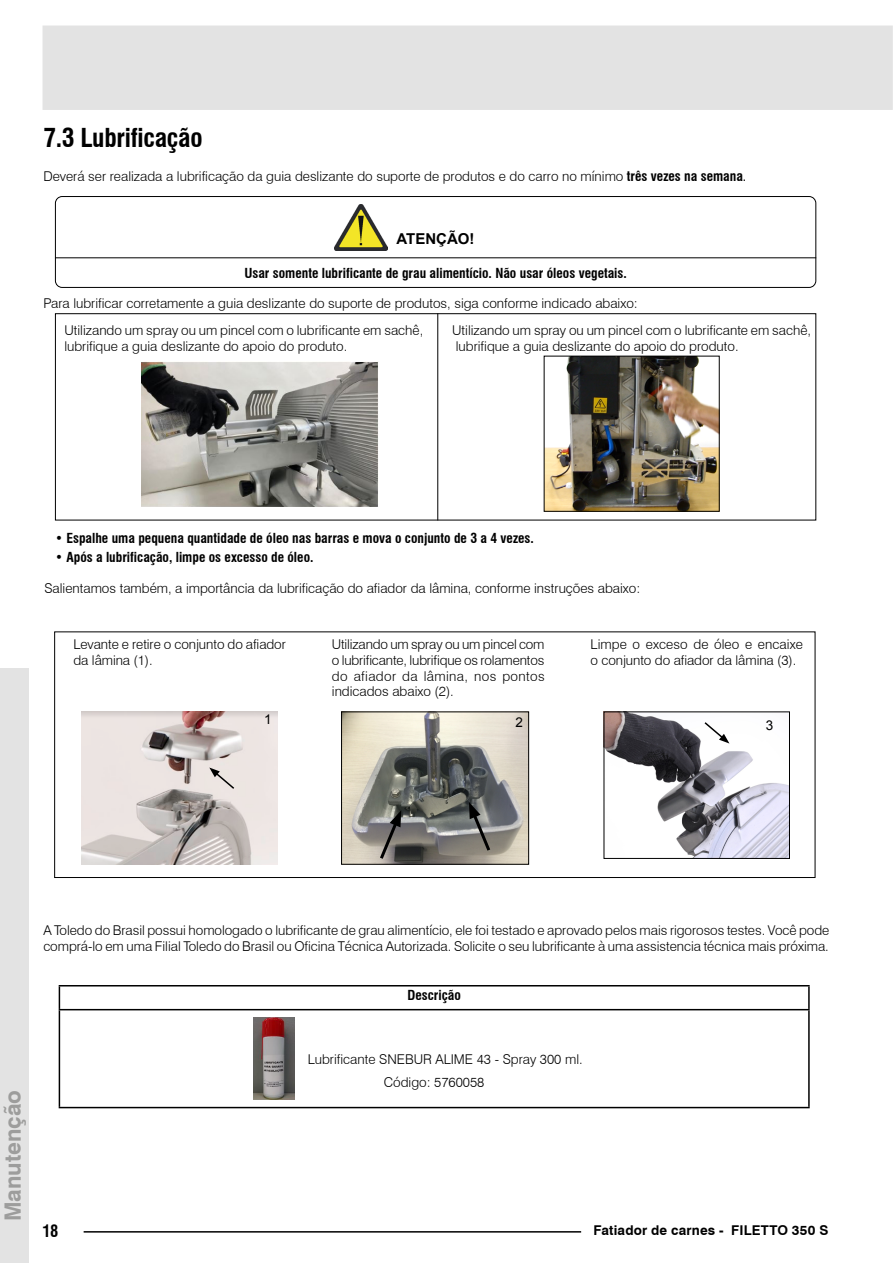
<style>
.page{position:relative;width:893px;height:1263px;background:#fff}
.page>*{position:absolute;margin:0;border:0;box-sizing:border-box;transform-origin:0 0}
.t1{font:700 condensed 25.5px "Swiss 721 BT";letter-spacing:-.01em;color:#000}
.t2{font:700 22.5px "Swiss 721 BT";color:#9d9d9c}
.t3{font:700 condensed 16.5px "Swiss 721 BT";color:#000}
.t4{font:700 15px "Arial";color:#000}
.t5{font:300 13.5px/15.8px "Swiss 721 BT";color:#000}
.t6{font:700 condensed 13.5px "Swiss 721 BT";color:#000}
.t7{font:700 13.5px "Swiss 721 BT";letter-spacing:.01em;color:#000}
.t8{font:13.5px "Arial";color:#000}
.s1{font-weight:700;font-stretch:condensed}
.s2{font-weight:400;font-stretch:condensed}
.s3{font-weight:400}
</style>
<div class="page">
<div style="left:43px;top:26px;width:850px;height:84px;background:#e3e3e3"></div>
<div style="left:0;top:668px;width:29px;height:595px;background:#e3e3e3"></div>
<hr style="left:84px;top:1231px;width:497px;height:1px;background:#000">
<img style="left:82px;top:712px;width:195px;height:152px">
<div style="left:55px;top:196px;width:761px;height:92px;border:1px solid #000;border-radius:7px"></div>
<div style="left:55px;top:313px;width:761px;height:207px;border:1px solid #000"></div>
<hr style="left:55px;top:257px;width:761px;height:1px;background:#000">
<img style="left:335px;top:204px;width:52px;height:47px">
<hr style="left:437px;top:313px;width:1px;height:207px;background:#000">
<img style="left:546px;top:358px;width:171px;height:151px">
<div style="left:544px;top:356px;width:175px;height:155px;border:1px solid #000"></div>
<div style="left:54px;top:631px;width:761px;height:247px;border:1px solid #000"></div>
<img style="left:343px;top:714px;width:184px;height:148px">
<div style="left:341px;top:712px;width:188px;height:152px;border:1px solid #000"></div>
<svg style="left:469px;top:802px;width:24px;height:52px"></svg>
<svg style="left:377px;top:810px;width:24px;height:52px"></svg>
<svg style="left:209px;top:767px;width:27px;height:23px"></svg>
<img style="left:606px;top:714px;width:182px;height:143px">
<div style="left:604px;top:712px;width:186px;height:147px;border:1px solid #000"></div>
<svg style="left:703px;top:721px;width:26px;height:22px"></svg>
<img style="left:141px;top:361px;width:237px;height:145px">
<hr style="left:59px;top:985px;width:751px;height:1px;background:#000">
<svg style="left:59px;top:986px;width:1px;height:23px"></svg>
<hr style="left:808px;top:986px;width:2px;height:23px;background:#000">
<hr style="left:59px;top:1009px;width:751px;height:1px;background:#000">
<hr style="left:59px;top:1010px;width:1px;height:97px;background:#000">
<hr style="left:808px;top:1010px;width:2px;height:97px;background:#000">
<hr style="left:59px;top:1107px;width:751px;height:1px;background:#000">
<img style="left:254px;top:1017px;width:40px;height:82px">
<h1 class="t1" style="left:43px;top:122px;width:161px">7.3 Lubrificação</h1>
<p class="t5" style="left:43px;top:168px;width:704px">Deverá ser realizada a lubrificação da guia deslizante do suporte de produtos e do carro no mínimo <span class="s1">três vezes na semana</span><span class="s2">.</span></p>
<p class="t4" style="left:397px;top:228px;width:80px">ATENÇÃO!</p>
<p class="t6" style="left:244px;top:265px;width:384px">Usar somente lubrificante de grau alimentício. Não usar óleos vegetais.</p>
<p class="t5" style="left:43px;top:296px;width:596px">Para lubrificar corretamente a guia deslizante do suporte de produtos, siga conforme indicado abaixo:</p>
<p class="t5" style="left:64px;top:322px;width:360px">Utilizando um spray ou um pincel com o lubrificante em sachê, lubrifique a guia deslizante do apoio do produto.</p>
<p class="t5" style="left:452px;top:322px;width:360px">Utilizando um spray ou um pincel com o lubrificante em sachê, lubrifique a guia deslizante do apoio do produto.</p>
<p class="t6" style="left:55px;top:529px;width:480px"><span class="s3">•</span> Espalhe uma pequena quantidade de óleo nas barras e mova o conjunto de 3 a 4 vezes.</p>
<p class="t6" style="left:55px;top:549px;width:260px"><span class="s3">•</span> Após a lubrificação, limpe os excesso de óleo.</p>
<p class="t5" style="left:44px;top:580px;width:597px">Salientamos também, a importância da lubrificação do afiador da lâmina, conforme instruções abaixo:</p>
<p class="t5" style="left:73px;top:636px;width:214px">Levante e retire o conjunto do afiador da lâmina (1).</p>
<p class="t5" style="left:332px;top:636px;width:214px;text-align:justify">Utilizando um spray ou um pincel com o lubrificante, lubrifique os rolamentos do afiador da lâmina, nos pontos indicados abaixo (2).</p>
<p class="t5" style="left:590px;top:636px;width:214px">Limpe o exceso de óleo e encaixe o conjunto do afiador da lâmina (3).</p>
<p class="t8" style="left:264px;top:711px;width:9px">1</p>
<p class="t8" style="left:515px;top:713px;width:9px">2</p>
<p class="t8" style="left:766px;top:716px;width:9px">3</p>
<p class="t5" style="left:43px;top:922px;width:788px">A Toledo do Brasil possui homologado o lubrificante de grau alimentício, ele foi testado e aprovado pelos mais rigorosos testes. Você pode comprá-lo em uma Filial Toledo do Brasil ou Oficina Técnica Autorizada. Solicite o seu lubrificante à uma assistencia técnica mais próxima.</p>
<p class="t6" style="left:407px;top:987px;width:55px">Descrição</p>
<h2 class="t2" style="left:-3px;top:1221px;width:133px;rotate:-90deg">Manutenção</h2>
<p class="t3" style="left:43px;top:1221px;width:17px">18</p>
<p class="t5" style="left:384px;top:1047px;width:200px;line-height:23.1px;text-indent:-76px">Lubrificante SNEBUR ALIME 43 - Spray 300 ml.<br>Código: 5760058</p>
<p class="t7" style="left:593px;top:1221px;width:236px">Fatiador de carnes - FILETTO 350 S</p>
</div>
